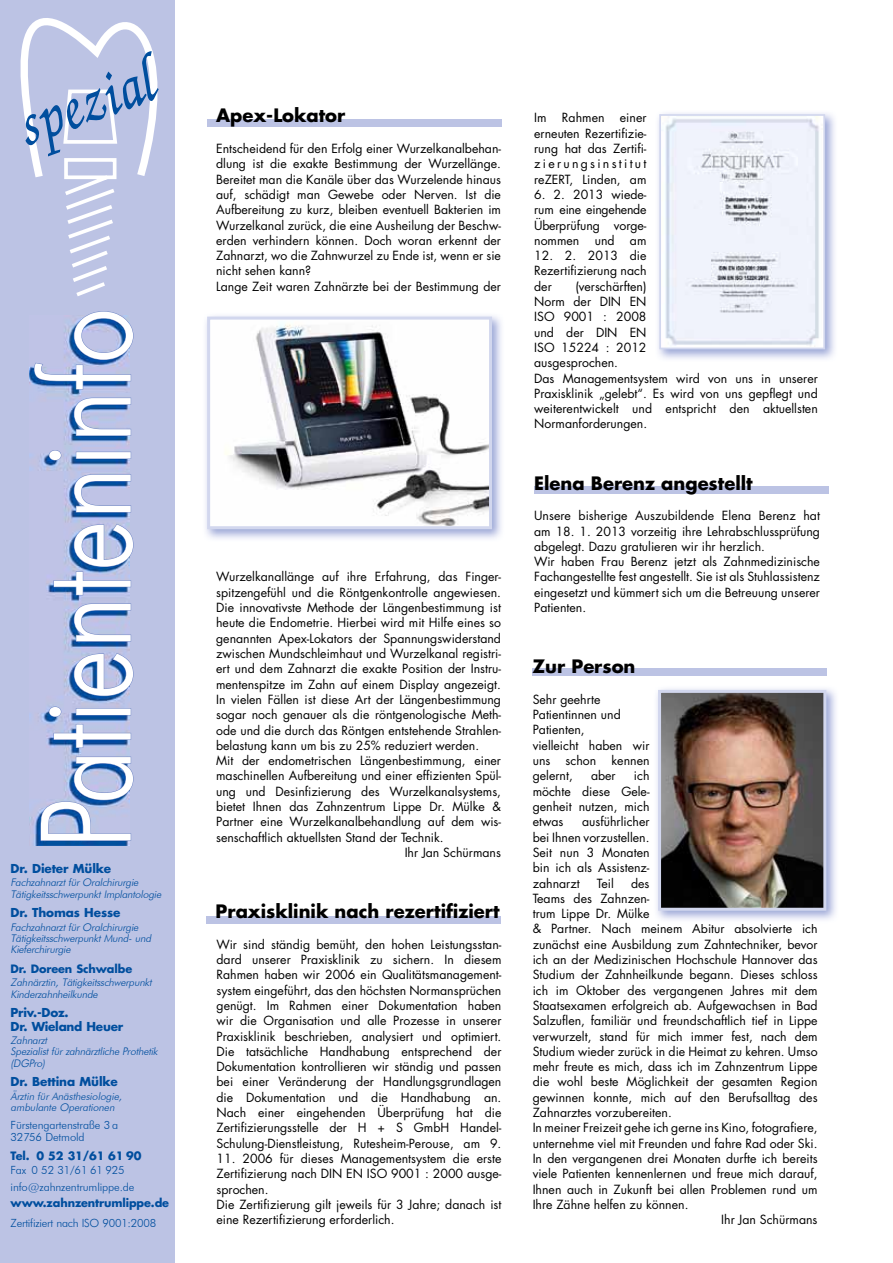
<style>
.page{position:relative;width:893px;height:1263px;background:#fff}
.page>*{position:absolute;margin:0;border:0;box-sizing:border-box;transform-origin:0 0}
.t1{font:300 125.4px "Futura BT";color:#fff;scale:.81 1}
.t2{font:700 18px "Futura";color:#000}
.t3{font:12.3px/15.3px "Futura";color:#000;text-align:justify}
.t4{font:700 12px/13.4px "Futura";letter-spacing:-.01em;color:#004e9e}
.t5{font:300 11.25px/12px "Futura BT";letter-spacing:-.01em;color:#004e9e}
.t6{font:700 11.25px "Futura";letter-spacing:-.01em;color:#004e9e}
.t7{font:italic 300 10.5px/11.2px "Futura BT";color:#004e9e}
</style>
<div class="page">
<div style="left:207px;top:916px;width:294px;height:7px;background:#bcc3e4"></div>
<div style="left:207px;top:119px;width:294px;height:8px;background:#bcc3e4"></div>
<div style="left:534px;top:486px;width:294px;height:7px;background:#bcc3e4"></div>
<div style="left:0;top:0;width:174px;height:1263px;background:#bcc3e4"></div>
<svg style="left:20px;top:18px;width:139px;height:278px"></svg>
<img style="left:30px;top:366px;width:99px;height:479px">
<svg style="left:40px;top:756px;width:94px;height:85px"></svg>
<svg style="left:53px;top:724px;width:78px;height:24px"></svg>
<svg style="left:49px;top:706px;width:82px;height:11px"></svg>
<svg style="left:74px;top:653px;width:60px;height:43px"></svg>
<svg style="left:74px;top:603px;width:57px;height:39px"></svg>
<svg style="left:53px;top:523px;width:81px;height:73px"></svg>
<svg style="left:74px;top:474px;width:57px;height:39px"></svg>
<svg style="left:49px;top:450px;width:82px;height:11px"></svg>
<svg style="left:74px;top:397px;width:57px;height:39px"></svg>
<svg style="left:34px;top:311px;width:100px;height:79px"></svg>
<img style="left:656px;top:688px;width:180px;height:232px">
<img style="left:658px;top:690px;width:168px;height:221px">
<div style="left:532px;top:668px;width:294px;height:7px;background:#bcc3e4"></div>
<img style="left:658px;top:113px;width:177px;height:246px">
<svg style="left:659px;top:114px;width:166px;height:235px"></svg>
<img style="left:205px;top:315px;width:297px;height:224px">
<svg style="left:207px;top:317px;width:285px;height:212px"></svg>
<h1 class="t1" style="left:10px;top:849px;width:671px;rotate:-90deg">Patienteninfo</h1>
<p class="t4" style="left:11px;top:861px;width:102px">Dr. Dieter Mülke</p>
<p class="t7" style="left:11px;top:877px;width:154px">Fachzahnarzt für Oralchirurgie<br>Tätigkeitsschwerpunkt Implantologie</p>
<p class="t4" style="left:11px;top:906px;width:111px">Dr. Thomas Hesse</p>
<p class="t7" style="left:11px;top:921px;width:144px">Fachzahnarzt für Oralchirurgie<br>Tätigkeitsschwerpunkt Mund- und<br>Kieferchirurgie</p>
<p class="t6" style="left:11px;top:961px;width:123px">Dr. Doreen Schwalbe</p>
<p class="t7" style="left:11px;top:977px;width:145px">Zahnärztin, Tätigkeitsschwerpunkt<br>Kinderzahnheilkunde</p>
<p class="t4" style="left:11px;top:1006px;width:114px">Priv.-Doz.<br>Dr. Wieland Heuer</p>
<p class="t7" style="left:11px;top:1034px;width:151px">Zahnarzt<br>Spezialist für zahnärztliche Prothetik (DGPro)</p>
<p class="t4" style="left:11px;top:1075px;width:109px">Dr. Bettina Mülke</p>
<p class="t7" style="left:11px;top:1090px;width:115px">Ärztin für Anästhesiologie, ambulante Operationen</p>
<p class="t5" style="left:11px;top:1119px;width:109px">Fürstengartenstraße 3 a<br>32756 Detmold</p>
<p class="t6" style="left:11px;top:1148px;width:132px">Tel. 0 52 31/61 61 90</p>
<p class="t5" style="left:11px;top:1161px;width:125px;line-height:17.7px">Fax 0 52 31/61 61 925 info@zahnzentrumlippe.de</p>
<p class="t6" style="left:11px;top:1195px;width:160px">www.zahnzentrumlippe.de</p>
<p class="t5" style="left:11px;top:1216px;width:147px">Zertifiziert nach ISO 9001:2008</p>
<h2 class="t2" style="left:216px;top:103px;width:131px">Apex-Lokator</h2>
<p class="t3" style="left:216px;top:141px;width:286px;text-align:left">Entscheidend für den Erfolg einer Wurzelkanalbehan&shy;dlung ist die exakte Bestimmung der Wurzellänge.<br>Bereitet man die Kanäle über das Wurzelende hinaus auf, schädigt man Gewebe oder Nerven. Ist die Aufbereitung zu kurz, bleiben eventuell Bakterien im Wurzelkanal zurück, die eine Ausheilung der Beschw&shy;erden verhindern können. Doch woran erkennt der Zahnarzt, wo die Zahnwurzel zu Ende ist, wenn er sie nicht sehen kann?<br>Lange Zeit waren Zahnärzte bei der Bestimmung der</p>
<p class="t3" style="left:216px;top:569px;width:286px">Wurzelkanallänge auf ihre Erfahrung, das Finger-</p>
<p class="t3" style="left:216px;top:584px;width:286px">spitzengefühl und die Röntgenkontrolle angewiesen.</p>
<p class="t3" style="left:216px;top:600px;width:286px">Die innovativste Methode der Längenbestimmung ist</p>
<p class="t3" style="left:216px;top:615px;width:286px">heute die Endometrie. Hierbei wird mit Hilfe eines so</p>
<p class="t3" style="left:216px;top:630px;width:286px">genannten Apex-Lokators der Spannungswiderstand</p>
<p class="t3" style="left:216px;top:646px;width:286px">zwischen Mundschleimhaut und Wurzelkanal registri-</p>
<p class="t3" style="left:216px;top:661px;width:286px">ert und dem Zahnarzt die exakte Position der Instru-</p>
<p class="t3" style="left:216px;top:676px;width:286px">mentenspitze im Zahn auf einem Display angezeigt.</p>
<p class="t3" style="left:216px;top:691px;width:286px">In vielen Fällen ist diese Art der Längenbestimmung</p>
<p class="t3" style="left:216px;top:707px;width:286px">sogar noch genauer als die röntgenologische Meth-</p>
<p class="t3" style="left:216px;top:722px;width:286px">ode und die durch das Röntgen entstehende Strahlen-</p>
<p class="t3" style="left:216px;top:737px;width:264px">belastung kann um bis zu 25% reduziert werden.</p>
<p class="t3" style="left:216px;top:753px;width:286px">Mit der endometrischen Längenbestimmung, einer</p>
<p class="t3" style="left:216px;top:768px;width:286px">maschinellen Aufbereitung und einer effizienten Spül-</p>
<p class="t3" style="left:216px;top:783px;width:286px">ung und Desinfizierung des Wurzelkanalsystems,</p>
<p class="t3" style="left:216px;top:799px;width:286px">bietet Ihnen das Zahnzentrum Lippe Dr. Mülke &amp;</p>
<p class="t3" style="left:216px;top:814px;width:286px">Partner eine Wurzelkanalbehandlung auf dem wis-</p>
<p class="t3" style="left:216px;top:829px;width:229px">senschaftlich aktuellsten Stand der Technik.</p>
<p class="t3" style="left:405px;top:844px;width:98px">Ihr Jan Schürmans</p>
<h2 class="t2" style="left:216px;top:899px;width:286px">Praxisklinik nach rezertifiziert</h2>
<p class="t3" style="left:217px;top:936px;width:286px">Wir sind ständig bemüht, den hohen Leistungsstan&shy;dard unserer Praxisklinik zu sichern. In diesem Rahmen haben wir 2006 ein Qualitätsmanagement&shy;system eingeführt, das den höchsten Normansprüchen genügt. Im Rahmen einer Dokumentation haben wir die Organisation und alle Prozesse in unserer Praxisklinik beschrieben, analysiert und optimiert.<br>Die tatsächliche Handhabung entsprechend der Dokumentation kontrollieren wir ständig und passen bei einer Veränderung der Handlungsgrundlagen die Dokumentation und die Handhabung an.<br>Nach einer eingehenden Überprüfung hat die Zertifizierungsstelle der H + S GmbH Handel-Schulung-Dienstleistung, Rutesheim-Perouse, am 9.</p>
<p class="t3" style="left:217px;top:1150px;width:286px;text-align:left">11. 2006 für dieses Managementsystem die erste Zertifizierung nach DIN EN ISO 9001 : 2000 ausge&shy;sprochen.<br>Die Zertifizierung gilt jeweils für 3 Jahre; danach ist eine Rezertifizierung erforderlich.</p>
<p class="t3" style="left:534px;top:110px;width:72px">Im Rahmen</p>
<p class="t3" style="left:534px;top:110px;width:114px;text-indent:86px">einer erneuten Rezertifizie&shy;rung hat das Zertifi&shy;zierungsinstitut reZERT, Linden, am</p>
<p class="t3" style="left:534px;top:187px;width:114px">6. 2. 2013 wiede&shy;rum eine eingehende Überprüfung vorge&shy;nommen und am</p>
<p class="t3" style="left:534px;top:248px;width:114px">12. 2. 2013 die Rezertifizierung nach der</p>
<p class="t3" style="left:534px;top:278px;width:285px;text-align:left;text-indent:41px">(verschärften)<br>Norm der DIN EN<br>ISO 9001 : 2008<br>und der DIN EN<br>ISO 15224 : 2012<br>ausgesprochen.<br>Das Managementsystem wird von uns in unserer<br>Praxisklinik „gelebt“. Es wird von uns gepflegt und weiterentwickelt und entspricht den aktuellsten<br>Normanforderungen.</p>
<h2 class="t2" style="left:534px;top:470px;width:220px">Elena Berenz angestellt</h2>
<p class="t3" style="left:534px;top:508px;width:287px;text-align:left">Unsere bisherige Auszubildende Elena Berenz hat am 18. 1. 2013 vorzeitig ihre Lehrabschlussprüfung abgelegt. Dazu gratulieren wir ihr herzlich.<br>Wir haben Frau Berenz jetzt als Zahnmedizinische Fachangestellte fest angestellt. Sie ist als Stuhlassistenz eingesetzt und kümmert sich um die Betreuung unserer Patienten.</p>
<h2 class="t2" style="left:532px;top:654px;width:104px">Zur Person</h2>
<p class="t3" style="left:533px;top:691px;width:118px;text-align:left">Sehr geehrte<br>Patientinnen und<br>Patienten,<br>vielleicht haben wir uns schon kennen gelernt,</p>
<p class="t3" style="left:533px;top:768px;width:118px;text-indent:101px">ich möchte diese Gele&shy;genheit nutzen, mich etwas</p>
<p class="t3" style="left:591px;top:768px;width:26px">aber</p>
<p class="t3" style="left:533px;top:814px;width:118px;text-indent:49px">ausführlicher bei Ihnen vorzustellen.<br>Seit nun 3 Monaten bin ich als Assistenz&shy;zahnarzt</p>
<p class="t3" style="left:597px;top:875px;width:18px">Teil</p>
<p class="t3" style="left:631px;top:875px;width:20px">des</p>
<p class="t3" style="left:533px;top:890px;width:118px">Teams des Zahnzen-</p>
<p class="t3" style="left:533px;top:906px;width:118px">trum Lippe Dr. Mülke</p>
<p class="t3" style="left:533px;top:921px;width:286px">&amp; Partner. Nach meinem Abitur absolvierte ich</p>
<p class="t3" style="left:533px;top:936px;width:286px">zunächst eine Ausbildung zum Zahntechniker, bevor</p>
<p class="t3" style="left:533px;top:952px;width:286px">ich an der Medizinischen Hochschule Hannover das</p>
<p class="t3" style="left:533px;top:967px;width:286px">Studium der Zahnheilkunde begann. Dieses schloss</p>
<p class="t3" style="left:533px;top:982px;width:286px">ich im Oktober des vergangenen Jahres mit dem</p>
<p class="t3" style="left:533px;top:997px;width:286px">Staatsexamen erfolgreich ab. Aufgewachsen in Bad</p>
<p class="t3" style="left:533px;top:1013px;width:286px">Salzuflen, familiär und freundschaftlich tief in Lippe</p>
<p class="t3" style="left:533px;top:1028px;width:286px">verwurzelt, stand für mich immer fest, nach dem</p>
<p class="t3" style="left:533px;top:1043px;width:286px">Studium wieder zurück in die Heimat zu kehren. Umso</p>
<p class="t3" style="left:533px;top:1059px;width:286px">mehr freute es mich, dass ich im Zahnzentrum Lippe</p>
<p class="t3" style="left:533px;top:1074px;width:286px">die wohl beste Möglichkeit der gesamten Region</p>
<p class="t3" style="left:533px;top:1089px;width:286px">gewinnen konnte, mich auf den Berufsalltag des</p>
<p class="t3" style="left:533px;top:1105px;width:141px">Zahnarztes vorzubereiten.</p>
<p class="t3" style="left:533px;top:1120px;width:286px">In meiner Freizeit gehe ich gerne ins Kino, fotografiere,</p>
<p class="t3" style="left:533px;top:1135px;width:286px">unternehme viel mit Freunden und fahre Rad oder Ski.</p>
<p class="t3" style="left:533px;top:1150px;width:286px">In den vergangenen drei Monaten durfte ich bereits</p>
<p class="t3" style="left:533px;top:1166px;width:286px">viele Patienten kennenlernen und freue mich darauf,</p>
<p class="t3" style="left:533px;top:1181px;width:286px">Ihnen auch in Zukunft bei allen Problemen rund um</p>
<p class="t3" style="left:533px;top:1196px;width:157px">Ihre Zähne helfen zu können.</p>
<p class="t3" style="left:721px;top:1212px;width:98px">Ihr Jan Schürmans</p>
</div>
